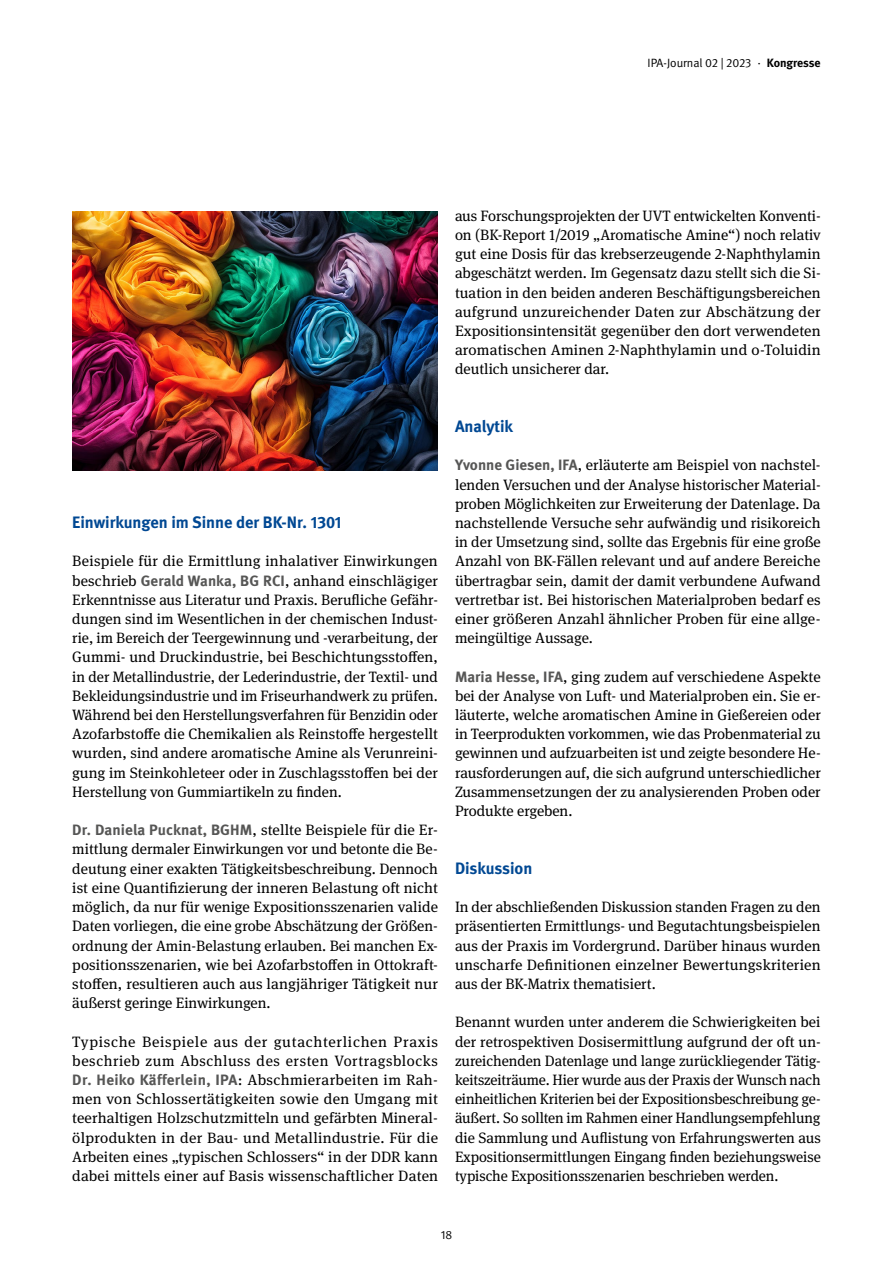
<style>
.page{position:relative;width:893px;height:1263px;background:#fff}
.page>*{position:absolute;margin:0;border:0;box-sizing:border-box;transform-origin:0 0}
.H2_IPA{font:700 16.5px "DGUV Meta";color:#004893}
.P_Copy_IPA_Blocksatz{font:15px/19.2px "DGUV Meta Serif";color:#000;text-align:justify}
.t1{font:12px "DGUV Meta";color:#000}
.s1{font-weight:700}
.s2{font-family:"DGUV Meta";font-weight:700;color:#565655}
</style>
<div class="page">
<img style="left:72px;top:211px;width:366px;height:259px">
<p class="t1" style="left:647px;top:56px;width:175px">IPA-Journal 02 | 2023 · <span class="s1">Kongresse</span></p>
<p class="P_Copy_IPA_Blocksatz" style="left:455px;top:206px;width:367px">aus Forschungsprojekten der UVT entwickelten Konventi&shy;on (BK-Report 1/2019 „Aromatische Amine“) noch relativ gut eine Dosis für das krebserzeugende 2-Naphthylamin abgeschätzt werden. Im Gegensatz dazu stellt sich die Si&shy;tuation in den beiden anderen Beschäftigungsbereichen aufgrund unzureichender Daten zur Abschätzung der Expositionsintensität gegenüber den dort verwendeten aromatischen Aminen 2-Naphthylamin und o-Toluidin deutlich unsicherer dar.</p>
<h2 class="H2_IPA" style="left:72px;top:512px;width:271px">Einwirkungen im Sinne der BK-Nr. 1301</h2>
<p class="P_Copy_IPA_Blocksatz" style="left:72px;top:552px;width:367px">Beispiele für die Ermittlung inhalativer Einwirkungen beschrieb <span class="s2">Gerald Wanka, BG RCI</span>, anhand einschlägiger Erkenntnisse aus Literatur und Praxis. Berufliche Gefähr&shy;dungen sind im Wesentlichen in der chemischen Indust&shy;rie, im Bereich der Teergewinnung und -verarbeitung, der Gummi- und Druckindustrie, bei Beschichtungsstoffen, in der Metallindustrie, der Lederindustrie, der Textil- und Bekleidungsindustrie und im Friseurhandwerk zu prüfen.<br>Während bei den Herstellungsverfahren für Benzidin oder Azofarbstoffe die Chemikalien als Reinstoffe hergestellt wurden, sind andere aromatische Amine als Verunreini&shy;gung im Steinkohleteer oder in Zuschlagsstoffen bei der Herstellung von Gummiartikeln zu finden.</p>
<p class="P_Copy_IPA_Blocksatz" style="left:72px;top:821px;width:367px"><span class="s2">Dr. Daniela Pucknat, BGHM</span>, stellte Beispiele für die Er&shy;mittlung dermaler Einwirkungen vor und betonte die Be&shy;deutung einer exakten Tätigkeitsbeschreibung. Dennoch ist eine Quantifizierung der inneren Belastung oft nicht möglich, da nur für wenige Expositionsszenarien valide Daten vorliegen, die eine grobe Abschätzung der Größen&shy;ordnung der Amin-Belastung erlauben. Bei manchen Ex&shy;positionsszenarien, wie bei Azofarbstoffen in Ottokraft&shy;stoffen, resultieren auch aus langjähriger Tätigkeit nur äußerst geringe Einwirkungen.</p>
<p class="P_Copy_IPA_Blocksatz" style="left:72px;top:1032px;width:367px">Typische Beispiele aus der gutachterlichen Praxis beschrieb zum Abschluss des ersten Vortragsblocks <span class="s2">Dr. Heiko Käfferlein, IPA</span>: Abschmierarbeiten im Rah&shy;men von Schlossertätigkeiten sowie den Umgang mit teerhaltigen Holzschutzmitteln und gefärbten Mineral&shy;ölprodukten in der Bau- und Metallindustrie. Für die Arbeiten eines „typischen Schlossers“ in der DDR kann dabei mittels einer auf Basis wissenschaftlicher Daten</p>
<h2 class="H2_IPA" style="left:455px;top:416px;width:60px">Analytik</h2>
<p class="P_Copy_IPA_Blocksatz" style="left:455px;top:456px;width:367px"><span class="s2">Yvonne Giesen, IFA</span>, erläuterte am Beispiel von nachstel&shy;lenden Versuchen und der Analyse historischer Material&shy;proben Möglichkeiten zur Erweiterung der Datenlage. Da nachstellende Versuche sehr aufwändig und risikoreich in der Umsetzung sind, sollte das Ergebnis für eine große Anzahl von BK-Fällen relevant und auf andere Bereiche übertragbar sein, damit der damit verbundene Aufwand vertretbar ist. Bei historischen Materialproben bedarf es einer größeren Anzahl ähnlicher Proben für eine allge&shy;meingültige Aussage.</p>
<p class="P_Copy_IPA_Blocksatz" style="left:455px;top:667px;width:367px"><span class="s2">Maria Hesse, IFA</span>, ging zudem auf verschiedene Aspekte bei der Analyse von Luft- und Materialproben ein. Sie er&shy;läuterte, welche aromatischen Amine in Gießereien oder in Teerprodukten vorkommen, wie das Probenmaterial zu gewinnen und aufzuarbeiten ist und zeigte besondere He&shy;rausforderungen auf, die sich aufgrund unterschiedlicher Zusammensetzungen der zu analysierenden Proben oder Produkte ergeben.</p>
<h2 class="H2_IPA" style="left:455px;top:858px;width:79px">Diskussion</h2>
<p class="P_Copy_IPA_Blocksatz" style="left:455px;top:898px;width:367px">In der abschließenden Diskussion standen Fragen zu den präsentierten Ermittlungs- und Begutachtungsbeispielen aus der Praxis im Vordergrund. Darüber hinaus wurden unscharfe Definitionen einzelner Bewertungskriterien aus der BK-Matrix thematisiert.</p>
<p class="P_Copy_IPA_Blocksatz" style="left:455px;top:1013px;width:367px">Benannt wurden unter anderem die Schwierigkeiten bei der retrospektiven Dosisermittlung aufgrund der oft un&shy;zureichenden Datenlage und lange zurückliegender Tätig&shy;keitszeiträume. Hier wurde aus der Praxis der Wunsch nach einheitlichen Kriterien bei der Expositionsbeschreibung ge&shy;äußert. So sollten im Rahmen einer Handlungsempfehlung die Sammlung und Auflistung von Erfahrungswerten aus Expositionsermittlungen Eingang finden beziehungsweise typische Expositionsszenarien beschrieben werden.</p>
<p class="t1" style="left:441px;top:1227px;width:13px">18</p>
</div>
